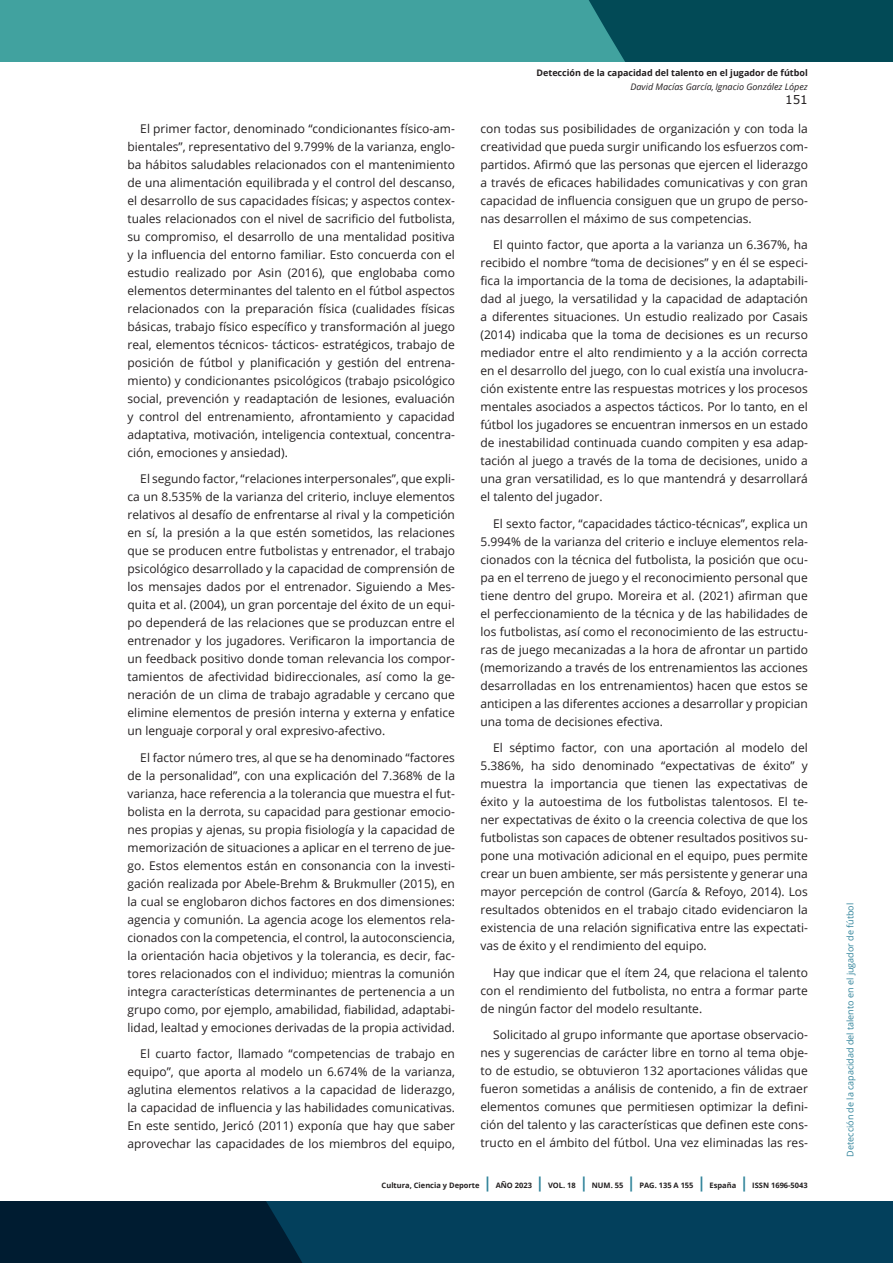
<style>
.page{position:relative;width:893px;height:1263px;background:#fff}
.page>*{position:absolute;margin:0;border:0;box-sizing:border-box;transform-origin:0 0}
.Cuerpo_de_texto_P{font:12px/18px "Open Sans";color:#231f20;text-align:justify}
.t1{font:12px "Verdana";color:#231f20}
.t2{font:9px "Open Sans";color:#31849b}
.t3{font:700 9px "Open Sans";color:#231f20}
.t4{font:italic 9px "Open Sans";color:#231f20}
.t5{font:700 7.5px "Open Sans";color:#231f20}
.s1{font-size:15px;color:#31849b}
</style>
<div class="page">
<svg style="left:0;top:1201px;width:893px;height:62px;background:#02344e"></svg>
<div style="left:0;top:0;width:893px;height:62px;background:#41a29f"></div>
<div style="left:589px;top:0;width:304px;height:62px;background:#024a56"></div>
<p class="Cuerpo_de_texto_P" style="left:128px;top:119px;width:329px;text-indent:13px">El primer factor, denominado “condicionantes físico-am&shy;bientales”, representativo del 9.799% de la varianza, englo&shy;ba hábitos saludables relacionados con el mantenimiento de una alimentación equilibrada y el control del descanso, el desarrollo de sus capacidades físicas; y aspectos contex&shy;tuales relacionados con el nivel de sacrificio del futbolista, su compromiso, el desarrollo de una mentalidad positiva y la influencia del entorno familiar. Esto concuerda con el estudio realizado por Asin (2016), que englobaba como elementos determinantes del talento en el fútbol aspectos relacionados con la preparación física (cualidades físicas básicas, trabajo físico específico y transformación al juego real, elementos técnicos- tácticos- estratégicos, trabajo de posición de fútbol y planificación y gestión del entrena&shy;miento) y condicionantes psicológicos (trabajo psicológico social, prevención y readaptación de lesiones, evaluación y control del entrenamiento, afrontamiento y capacidad adaptativa, motivación, inteligencia contextual, concentra&shy;ción, emociones y ansiedad).</p>
<p class="Cuerpo_de_texto_P" style="left:128px;top:469px;width:329px;text-indent:13px">El segundo factor, “relaciones interpersonales”, que expli&shy;ca un 8.535% de la varianza del criterio, incluye elementos relativos al desafío de enfrentarse al rival y la competición en sí, la presión a la que estén sometidos, las relaciones que se producen entre futbolistas y entrenador, el trabajo psicológico desarrollado y la capacidad de comprensión de los mensajes dados por el entrenador. Siguiendo a Mes&shy;quita et al. (2004), un gran porcentaje del éxito de un equi&shy;po dependerá de las relaciones que se produzcan entre el entrenador y los jugadores. Verificaron la importancia de un feedback positivo donde toman relevancia los compor&shy;tamientos de afectividad bidireccionales, así como la ge&shy;neración de un clima de trabajo agradable y cercano que elimine elementos de presión interna y externa y enfatice un lenguaje corporal y oral expresivo-afectivo.</p>
<p class="Cuerpo_de_texto_P" style="left:128px;top:748px;width:329px;text-indent:13px">El factor número tres, al que se ha denominado “factores de la personalidad”, con una explicación del 7.368% de la varianza, hace referencia a la tolerancia que muestra el fut&shy;bolista en la derrota, su capacidad para gestionar emocio&shy;nes propias y ajenas, su propia fisiología y la capacidad de memorización de situaciones a aplicar en el terreno de jue&shy;go. Estos elementos están en consonancia con la investi&shy;gación realizada por Abele-Brehm &amp; Brukmuller (2015), en la cual se englobaron dichos factores en dos dimensiones: agencia y comunión. La agencia acoge los elementos rela&shy;cionados con la competencia, el control, la autoconsciencia, la orientación hacia objetivos y la tolerancia, es decir, fac&shy;tores relacionados con el individuo; mientras la comunión integra características determinantes de pertenencia a un grupo como, por ejemplo, amabilidad, fiabilidad, adaptabi&shy;lidad, lealtad y emociones derivadas de la propia actividad.</p>
<p class="Cuerpo_de_texto_P" style="left:128px;top:1044px;width:329px;text-indent:13px">El cuarto factor, llamado “competencias de trabajo en equipo”, que aporta al modelo un 6.674% de la varianza, aglutina elementos relativos a la capacidad de liderazgo, la capacidad de influencia y las habilidades comunicativas.<br>En este sentido, Jericó (2011) exponía que hay que saber aprovechar las capacidades de los miembros del equipo,</p>
<p class="t3" style="left:536px;top:67px;width:273px">Detección de la capacidad del talento en el jugador de fútbol</p>
<p class="t4" style="left:630px;top:81px;width:179px">David Macías García, Ignacio González López</p>
<p class="t1" style="left:785px;top:91px;width:24px">151</p>
<p class="Cuerpo_de_texto_P" style="left:480px;top:119px;width:329px">con todas sus posibilidades de organización y con toda la creatividad que pueda surgir unificando los esfuerzos com&shy;partidos. Afirmó que las personas que ejercen el liderazgo a través de eficaces habilidades comunicativas y con gran capacidad de influencia consiguen que un grupo de perso&shy;nas desarrollen el máximo de sus competencias.</p>
<p class="Cuerpo_de_texto_P" style="left:480px;top:235px;width:329px;text-indent:13px">El quinto factor, que aporta a la varianza un 6.367%, ha recibido el nombre “toma de decisiones” y en él se especi&shy;fica la importancia de la toma de decisiones, la adaptabili&shy;dad al juego, la versatilidad y la capacidad de adaptación a diferentes situaciones. Un estudio realizado por Casais (2014) indicaba que la toma de decisiones es un recurso mediador entre el alto rendimiento y a la acción correcta en el desarrollo del juego, con lo cual existía una involucra&shy;ción existente entre las respuestas motrices y los procesos mentales asociados a aspectos tácticos. Por lo tanto, en el fútbol los jugadores se encuentran inmersos en un estado de inestabilidad continuada cuando compiten y esa adap&shy;tación al juego a través de la toma de decisiones, unido a una gran versatilidad, es lo que mantendrá y desarrollará el talento del jugador.</p>
<p class="Cuerpo_de_texto_P" style="left:480px;top:514px;width:329px;text-indent:13px">El sexto factor, “capacidades táctico-técnicas”, explica un 5.994% de la varianza del criterio e incluye elementos rela&shy;cionados con la técnica del futbolista, la posición que ocu&shy;pa en el terreno de juego y el reconocimiento personal que tiene dentro del grupo. Moreira et al. (2021) afirman que el perfeccionamiento de la técnica y de las habilidades de los futbolistas, así como el reconocimiento de las estructu&shy;ras de juego mecanizadas a la hora de afrontar un partido (memorizando a través de los entrenamientos las acciones desarrolladas en los entrenamientos) hacen que estos se anticipen a las diferentes acciones a desarrollar y propician una toma de decisiones efectiva.</p>
<p class="Cuerpo_de_texto_P" style="left:480px;top:738px;width:329px;text-indent:13px">El séptimo factor, con una aportación al modelo del 5.386%, ha sido denominado “expectativas de éxito” y muestra la importancia que tienen las expectativas de éxito y la autoestima de los futbolistas talentosos. El te&shy;ner expectativas de éxito o la creencia colectiva de que los futbolistas son capaces de obtener resultados positivos su&shy;pone una motivación adicional en el equipo, pues permite crear un buen ambiente, ser más persistente y generar una mayor percepción de control (García &amp; Refoyo, 2014). Los resultados obtenidos en el trabajo citado evidenciaron la existencia de una relación significativa entre las expectati&shy;vas de éxito y el rendimiento del equipo.</p>
<p class="Cuerpo_de_texto_P" style="left:480px;top:963px;width:329px;text-indent:13px">Hay que indicar que el ítem 24, que relaciona el talento con el rendimiento del futbolista, no entra a formar parte de ningún factor del modelo resultante.</p>
<p class="Cuerpo_de_texto_P" style="left:480px;top:1025px;width:329px;text-indent:13px">Solicitado al grupo informante que aportase observacio&shy;nes y sugerencias de carácter libre en torno al tema obje&shy;to de estudio, se obtuvieron 132 aportaciones válidas que fueron sometidas a análisis de contenido, a fin de extraer elementos comunes que permitiesen optimizar la defini&shy;ción del talento y las características que definen este cons&shy;tructo en el ámbito del fútbol. Una vez eliminadas las res-</p>
<p class="t5" style="left:382px;top:1180px;width:428px">Cultura, Ciencia y Deporte <span class="s1">|</span> AÑO 2023 <span class="s1">|</span> VOL. 18 <span class="s1">|</span> NUM. 55 <span class="s1">|</span> PAG. 135 A 155 <span class="s1">|</span> España <span class="s1">|</span> ISSN 1696-5043</p>
<p class="t2" style="left:844px;top:1156px;width:255px;rotate:-90deg">Detección de la capacidad del talento en el jugador de fútbol</p>
</div>
